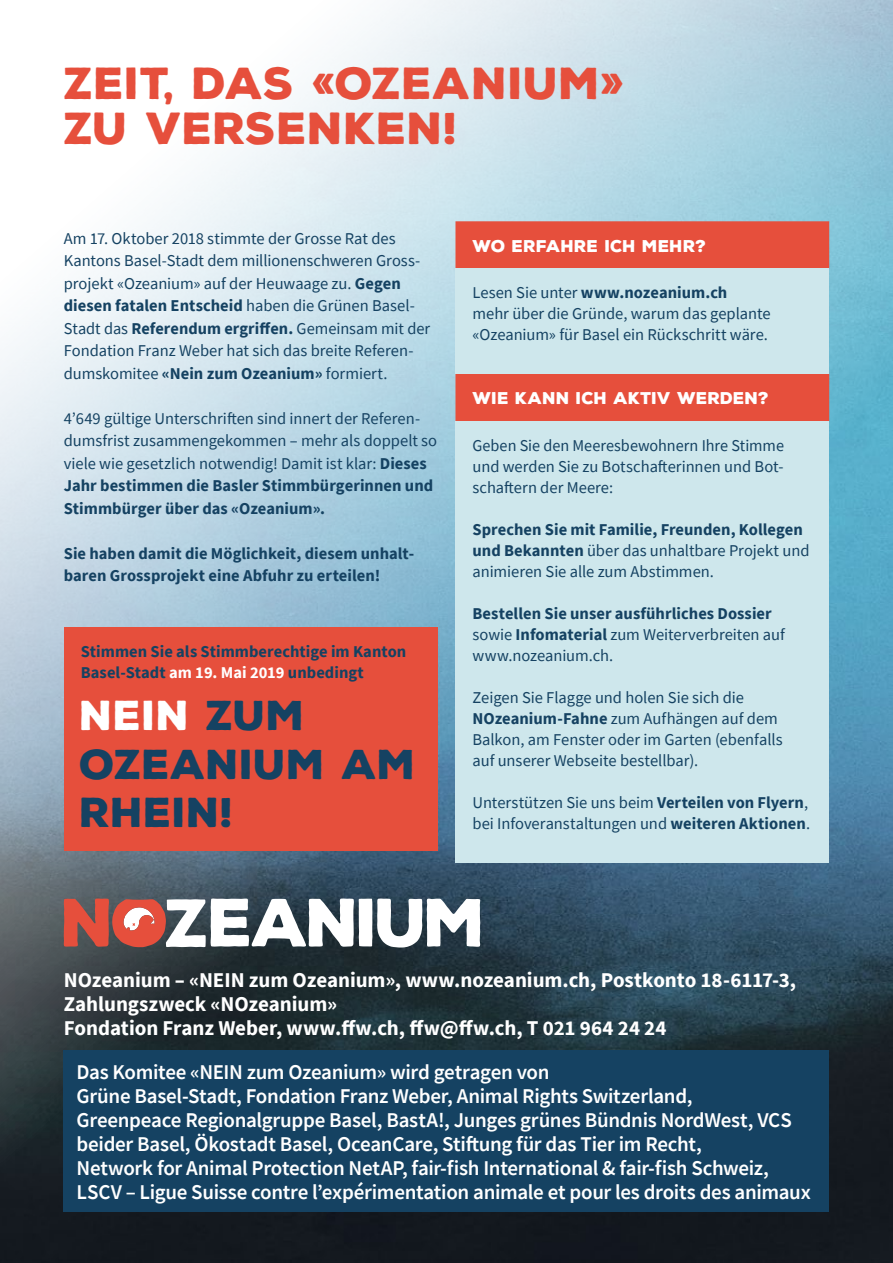
<style>
.page{position:relative;width:893px;height:1263px;background:#fff}
.page>*{position:absolute;margin:0;border:0;box-sizing:border-box;transform-origin:0 0}
.t1{font:900 43.5px/45px "Nexa Rust Sans";letter-spacing:.01em;color:#e64f3c}
.t2{font:900 40.5px/48.6px "Nexa Rust Sans";letter-spacing:.005em;color:#154262}
.t3{font:600 21px/24px "Source Sans Pro";letter-spacing:-.015em;color:#fff}
.t4{font:700 21px/24px "Source Sans Pro";letter-spacing:-.005em;color:#fff}
.t5{font:16.5px/22.5px "Source Sans Pro";color:#154262}
.t6{font:700 16.5px/21px "Source Sans Pro";color:#154262}
.t7{font:900 16.5px "Nexa Rust Sans";color:#fff}
.s1{font-weight:700}
.s2{color:#fff}
.s3{font-weight:400}
</style>
<div class="page">
<img style="left:0;top:0;width:893px;height:1263px">
<svg style="left:64px;top:898px;width:416px;height:49px"></svg>
<div style="left:64px;top:1050px;width:765px;height:161px;background:#154262"></div>
<div style="left:455px;top:221px;width:374px;height:200px;background:#e64f3c"></div>
<div style="left:455px;top:268px;width:374px;height:106px;background:#cee7ec"></div>
<div style="left:455px;top:421px;width:374px;height:442px;background:#cee7ec"></div>
<div style="left:64px;top:627px;width:373px;height:224px;background:#e64f3c"></div>
<h1 class="t1" style="left:64px;top:61px;width:562px">ZEIT, DAS «OZEANIUM»<br>ZU VERSENKEN!</h1>
<p class="t5" style="left:64px;top:227px;width:368px">Am 17. Oktober 2018 stimmte der Grosse Rat des Kantons Basel-Stadt dem millionenschweren Gross&shy;projekt «Ozeanium» auf der Heuwaage zu. <span class="s1">Gegen diesen fatalen Entscheid</span> haben die Grünen Basel-- Stadt das <span class="s1">Referendum ergriffen.</span> Gemeinsam mit der Fondation Franz Weber hat sich das breite Referen&shy;dumskomitee <span class="s1">«Nein zum Ozeanium»</span> formiert.</p>
<p class="t5" style="left:64px;top:407px;width:375px">4’649 gültige Unterschriften sind innert der Referen&shy;dumsfrist zusammengekommen – mehr als doppelt so viele wie gesetzlich notwendig! Damit ist klar: <span class="s1">Dieses Jahr bestimmen die Basler Stimmbürgerinnen und Stimmbürger über das «Ozeanium».</span></p>
<p class="t6" style="left:64px;top:542px;width:351px;line-height:22.5px">Sie haben damit die Möglichkeit, diesem unhalt&shy;baren Grossprojekt eine Abfuhr zu erteilen!</p>
<p class="t6" style="left:81px;top:640px;width:327px">Stimmen Sie als Stimmberechtige im Kanton<br>Basel-Stadt <span class="s2">am 19. Mai 2019</span> unbedingt</p>
<h2 class="t2" style="left:80px;top:692px;width:338px"><span class="s2">NEIN</span> ZUM<br>OZEANIUM AM<br>RHEIN!</h2>
<p class="t7" style="left:473px;top:234px;width:235px">WO ERFAHRE ICH MEHR?</p>
<p class="t5" style="left:472px;top:282px;width:300px;line-height:21px">Lesen Sie unter <span class="s1">www.nozeanium.ch<br></span>mehr über die Gründe, warum das geplante «Ozeanium» für Basel ein Rückschritt wäre.</p>
<p class="t7" style="left:473px;top:387px;width:298px">WIE KANN ICH AKTIV WERDEN?</p>
<p class="t5" style="left:472px;top:434px;width:313px;line-height:21px;text-align:justify">Geben Sie den Meeresbewohnern Ihre Stimme und werden Sie zu Botschafterinnen und Bot&shy;schaftern der Meere:</p>
<p class="t5" style="left:472px;top:518px;width:339px;line-height:21px"><span class="s1">Sprechen Sie mit Familie, Freunden, Kollegen und Bekannten</span> über das unhaltbare Projekt und animieren Sie alle zum Abstimmen.</p>
<p class="t6" style="left:472px;top:602px;width:314px">Bestellen Sie unser ausführliches Dossier <span class="s3">sowie</span> Infomaterial <span class="s3">zum Weiterverbreiten auf www.nozeanium.ch.</span></p>
<p class="t5" style="left:472px;top:686px;width:312px;line-height:21px">Zeigen Sie Flagge und holen Sie sich die <span class="s1">NOzeanium-Fahne</span> zum Aufhängen auf dem Balkon, am Fenster oder im Garten (ebenfalls auf unserer Webseite bestellbar).</p>
<p class="t5" style="left:472px;top:791px;width:339px;line-height:21px">Unterstützen Sie uns beim <span class="s1">Verteilen von Flyern</span>, bei Infoveranstaltungen und <span class="s1">weiteren Aktionen</span>.</p>
<p class="t4" style="left:64px;top:968px;width:734px">NOzeanium – «NEIN zum Ozeanium», www.nozeanium.ch, Postkonto 18-6117-3,<br>Zahlungszweck «NOzeanium»<br>Fondation Franz Weber, www.ffw.ch, ffw@ffw.ch, T 021 964 24 24</p>
<p class="t3" style="left:77px;top:1059px;width:736px">Das Komitee «NEIN zum Ozeanium» wird getragen von<br>Grüne Basel-Stadt, Fondation Franz Weber, Animal Rights Switzerland,<br>Greenpeace Regionalgruppe Basel, BastA!, Junges grünes Bündnis NordWest, VCS beider Basel, Ökostadt Basel, OceanCare, Stiftung für das Tier im Recht,<br>Network for Animal Protection NetAP, fair-fish International &amp; fair-fish Schweiz, LSCV – Ligue Suisse contre l’expérimentation animale et pour les droits des animaux</p>
</div>
